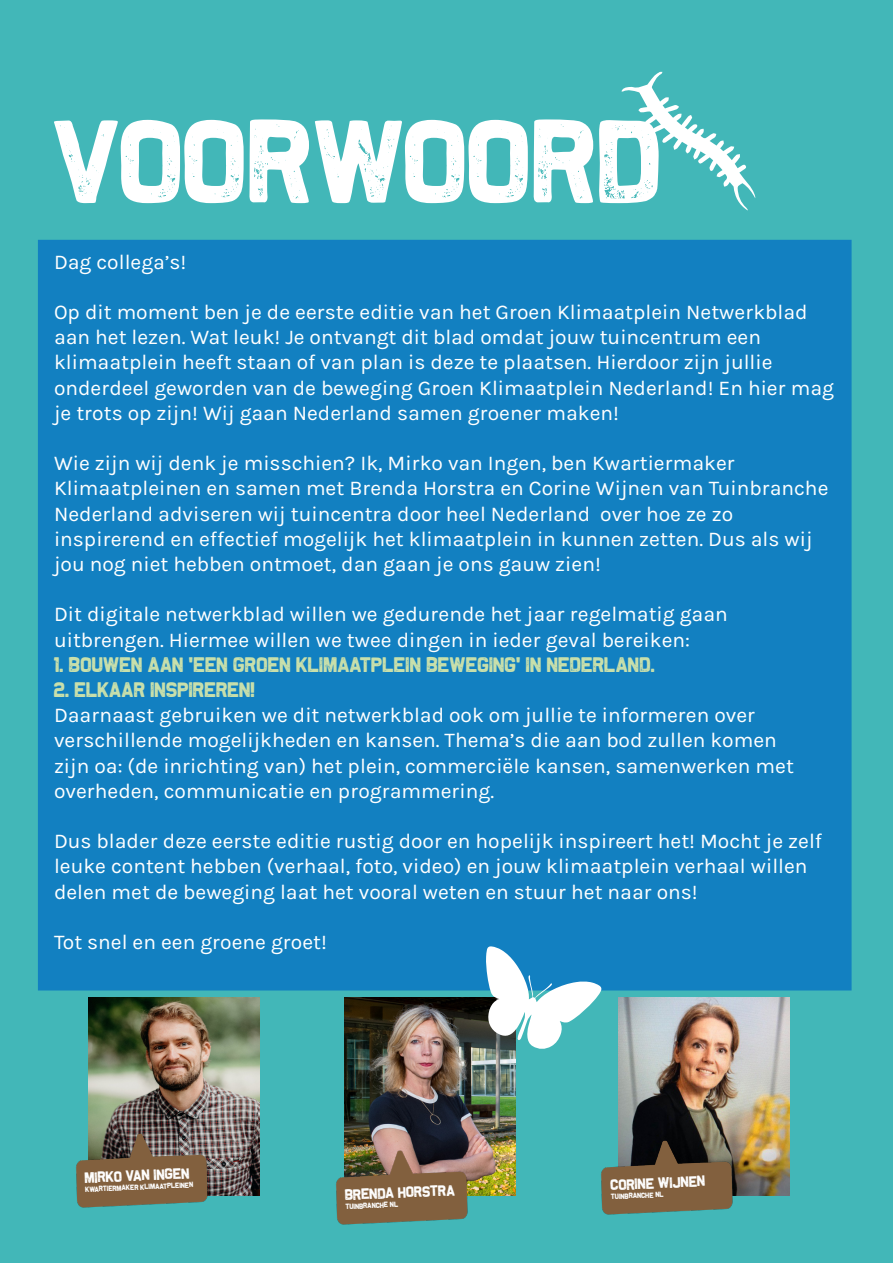
<style>
.page{position:relative;width:893px;height:1263px;background:#42b7b8}
.page>*{position:absolute;margin:0;border:0;box-sizing:border-box;transform-origin:0 0}
.t1{font:120px "The Slugand Lion";letter-spacing:-.005em;color:#fff}
.t2{font:21px/25.2px "Karla";color:#fff}
.t3{font:21px "The Slugand Lion";color:#c9e0ab}
.t4{font:15px "The Slugand Lion";color:#fff}
.t5{font:7.5px "The Slugand Lion";color:#fff}
</style>
<div class="page">
<div style="left:38px;top:240px;width:814px;height:750px;background:#1280c1"></div>
<img style="left:88px;top:998px;width:171px;height:198px">
<svg style="left:621px;top:72px;width:134px;height:138px"></svg>
<img style="left:76px;top:1126px;width:136px;height:82px">
<img style="left:345px;top:998px;width:171px;height:198px">
<img style="left:336px;top:1143px;width:136px;height:82px">
<svg style="left:486px;top:946px;width:116px;height:104px"></svg>
<img style="left:619px;top:998px;width:171px;height:198px">
<img style="left:601px;top:1133px;width:137px;height:82px">
<p class="t1" style="left:54px;top:96px;width:612px">VOORWOORD</p>
<p class="t2" style="left:54px;top:249px;width:134px">Dag collega’s!</p>
<p class="t2" style="left:54px;top:300px;width:781px">Op dit moment ben je de eerste editie van het Groen Klimaatplein Netwerkblad aan het lezen. Wat leuk! Je ontvangt dit blad omdat jouw tuincentrum een klimaatplein heeft staan of van plan is deze te plaatsen. Hierdoor zijn jullie onderdeel geworden van de beweging Groen Klimaatplein Nederland! En hier mag je trots op zijn! Wij gaan Nederland samen groener maken!</p>
<p class="t2" style="left:54px;top:451px;width:776px">Wie zijn wij denk je misschien? Ik, Mirko van Ingen, ben Kwartiermaker Klimaatpleinen en samen met Brenda Horstra en Corine Wijnen van Tuinbranche Nederland adviseren wij tuincentra door heel Nederland over hoe ze zo inspirerend en effectief mogelijk het klimaatplein in kunnen zetten. Dus als wij jou nog niet hebben ontmoet, dan gaan je ons gauw zien!</p>
<p class="t2" style="left:54px;top:602px;width:675px">Dit digitale netwerkblad willen we gedurende het jaar regelmatig gaan uitbrengen. Hiermee willen we twee dingen in ieder geval bereiken:</p>
<p class="t3" style="left:54px;top:653px;width:603px">1. BOUWEN AAN ‘EEN GROEN KLIMAATPLEIN BEWEGING’ IN NEDERLAND.</p>
<p class="t3" style="left:54px;top:678px;width:203px">2. ELKAAR INSPIREREN!</p>
<p class="t2" style="left:54px;top:703px;width:741px">Daarnaast gebruiken we dit netwerkblad ook om jullie te informeren over verschillende mogelijkheden en kansen. Thema’s die aan bod zullen komen zijn oa: (de inrichting van) het plein, commerciële kansen, samenwerken met overheden, communicatie en programmering.</p>
<p class="t2" style="left:54px;top:829px;width:770px">Dus blader deze eerste editie rustig door en hopelijk inspireert het! Mocht je zelf leuke content hebben (verhaal, foto, video) en jouw klimaatplein verhaal willen delen met de beweging laat het vooral weten en stuur het naar ons!</p>
<p class="t2" style="left:54px;top:930px;width:274px">Tot snel en een groene groet!</p>
<p class="t4" style="left:85px;top:1170px;width:106px;rotate:-3deg">MIRKO VAN INGEN</p>
<p class="t5" style="left:85px;top:1186px;width:109px;rotate:-3deg">KWARTIERMAKER KLIMAATPLEINEN</p>
<p class="t4" style="left:345px;top:1187px;width:112px;rotate:-3deg">BRENDA HORSTRA</p>
<p class="t5" style="left:345px;top:1202px;width:54px;rotate:-3deg">TUINBRANCHE NL</p>
<p class="t4" style="left:610px;top:1177px;width:97px;rotate:-3deg">CORINE WIJNEN</p>
<p class="t5" style="left:611px;top:1193px;width:54px;rotate:-3deg">TUINBRANCHE NL</p>
</div>
